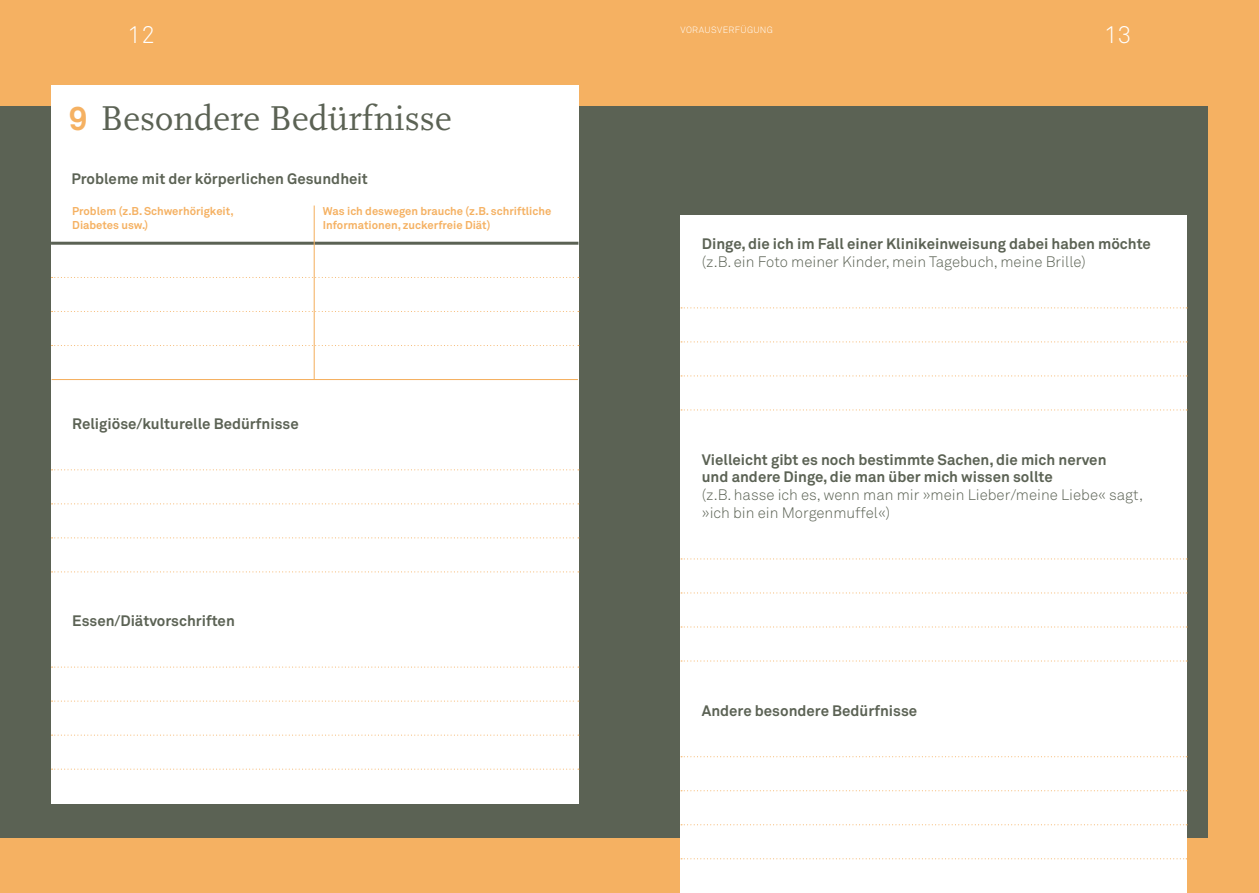
<style>
.page{position:relative;width:1259px;height:893px;background:#fff}
.page>*{position:absolute;margin:0;border:0;box-sizing:border-box;transform-origin:0 0}
.t1{font:36px "FF Scala";color:#5b6254}
.t2{font:300 24px "Akkurat";color:#fff}
.t3{font:700 15px/17.7px "Akkurat";color:#5b6254}
.t4{font:300 15px/17.7px "Akkurat";color:#5b6254}
.t5{font:700 11.25px/14.2px "Akkurat";color:#f5b162}
.t6{font:300 9px "Akkurat";letter-spacing:.035em;color:#fff}
.s1{font-family:"Akkurat";font-weight:700;font-size:33px;color:#f5b162}
</style>
<div class="page">
<div style="left:0;top:0;width:629px;height:893px;background:#f5b162"></div>
<div style="left:629px;top:0;width:630px;height:893px;background:#f5b162"></div>
<div style="left:0;top:106px;width:629px;height:731px;background:#5b6254"></div>
<div style="left:629px;top:106px;width:579px;height:731px;background:#5b6254"></div>
<div style="left:51px;top:85px;width:527px;height:718px;background:#fff"></div>
<hr style="left:51px;top:242px;width:527px;height:3px;background:#5b6254">
<svg style="left:52px;top:277px;width:527px;height:1px"></svg>
<svg style="left:52px;top:311px;width:527px;height:1px"></svg>
<svg style="left:52px;top:345px;width:527px;height:1px"></svg>
<hr style="left:52px;top:379px;width:526px;height:1px;background:#f5b162">
<hr style="left:314px;top:206px;width:1px;height:174px;background:#f5b162">
<svg style="left:52px;top:469px;width:527px;height:1px"></svg>
<svg style="left:52px;top:667px;width:527px;height:1px"></svg>
<svg style="left:52px;top:503px;width:527px;height:1px"></svg>
<svg style="left:52px;top:701px;width:527px;height:1px"></svg>
<svg style="left:52px;top:537px;width:527px;height:1px"></svg>
<svg style="left:52px;top:735px;width:527px;height:1px"></svg>
<svg style="left:52px;top:571px;width:527px;height:1px"></svg>
<svg style="left:52px;top:769px;width:527px;height:1px"></svg>
<div style="left:680px;top:216px;width:506px;height:677px;background:#fff"></div>
<svg style="left:681px;top:307px;width:506px;height:1px"></svg>
<svg style="left:681px;top:341px;width:506px;height:1px"></svg>
<svg style="left:681px;top:375px;width:506px;height:1px"></svg>
<svg style="left:681px;top:409px;width:506px;height:1px"></svg>
<svg style="left:681px;top:756px;width:506px;height:1px"></svg>
<svg style="left:681px;top:790px;width:506px;height:1px"></svg>
<svg style="left:681px;top:824px;width:506px;height:1px"></svg>
<svg style="left:681px;top:858px;width:506px;height:1px"></svg>
<svg style="left:681px;top:558px;width:506px;height:1px"></svg>
<svg style="left:681px;top:592px;width:506px;height:1px"></svg>
<svg style="left:681px;top:626px;width:506px;height:1px"></svg>
<svg style="left:681px;top:660px;width:506px;height:1px"></svg>
<h2 class="t2" style="left:128px;top:19px;width:29px">12</h2>
<h1 class="t1" style="left:69px;top:99px;width:384px"><span class="s1">9</span> Besondere Bedürfnisse</h1>
<p class="t3" style="left:72px;top:170px;width:298px">Probleme mit der körperlichen Gesundheit</p>
<p class="t5" style="left:72px;top:203px;width:163px">Problem (z.B. Schwerhörigkeit,<br>Diabetes usw.)</p>
<p class="t5" style="left:323px;top:203px;width:230px">Was ich deswegen brauche (z.B. schriftliche<br>I nformationen, zuckerfreie Diät)</p>
<p class="t3" style="left:72px;top:414px;width:228px">Religiöse/kulturelle Bedürfnisse</p>
<p class="t3" style="left:72px;top:612px;width:164px">Essen/Diätvorschriften</p>
<p class="t6" style="left:680px;top:24px;width:94px">Vorausverfügung</p>
<h2 class="t2" style="left:1104px;top:19px;width:29px">13</h2>
<p class="t3" style="left:702px;top:235px;width:450px">Dinge, die ich im Fall einer Klinikeinweisung dabei haben möchte</p>
<p class="t4" style="left:702px;top:252px;width:386px">(z. B. ein Foto meiner Kinder, mein Tagebuch, meine Brille)</p>
<p class="t3" style="left:702px;top:450px;width:406px">Vielleicht gibt es noch bestimmte Sachen, die mich nerven und andere Dinge, die man über mich wissen sollte</p>
<p class="t4" style="left:702px;top:486px;width:443px">(z. B. hasse ich es, wenn man mir »mein Lieber/meine Liebe« sagt, »ich bin ein Morgenmuffel«)</p>
<p class="t3" style="left:702px;top:701px;width:217px">Andere besondere Bedürfnisse</p>
</div>
